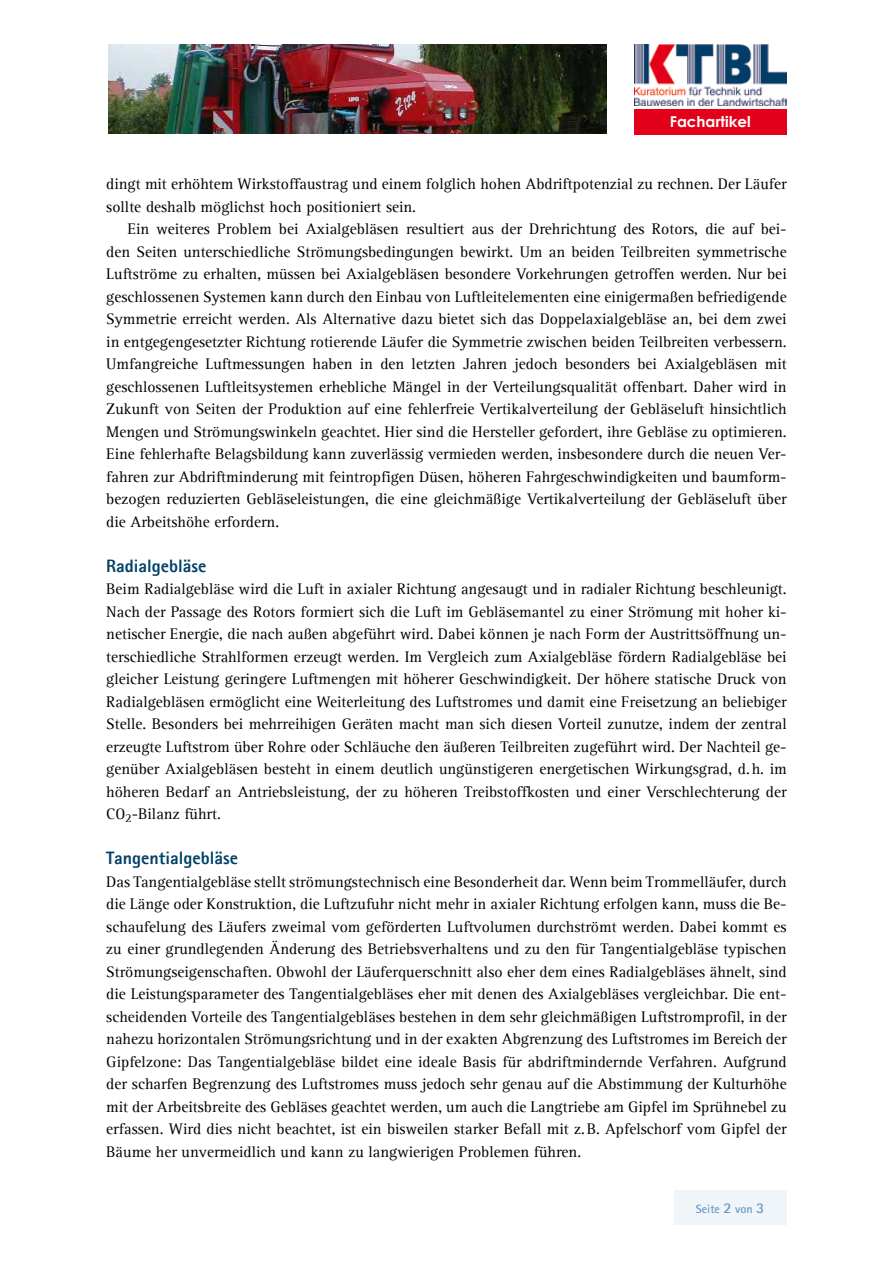
<style>
.page{position:relative;width:893px;height:1263px;background:#fff}
.page>*{position:absolute;margin:0;border:0;box-sizing:border-box;transform-origin:0 0}
.t1{font:800 18px "Agfa Rotis Sans Serif";color:#003f68}
.t2{font:15.75px/22.5px "Agfa Rotis Serif";color:#000;text-align:justify}
.t3{font:700 15px "Century Gothic";color:#fff}
.t4{font:700 12px "Rotis Sans Serif Pro";color:#69c}
.s1{font-size:15px}
</style>
<div class="page">
<img style="left:634px;top:44px;width:152px;height:61px">
<div style="left:674px;top:1191px;width:112px;height:34px;background:#f0f5fa"></div>
<div style="left:634px;top:109px;width:153px;height:25px;background:#e2001a"></div>
<img style="left:108px;top:45px;width:499px;height:89px">
<p class="t3" style="left:670px;top:111px;width:82px">Fachartikel</p>
<p class="t2" style="left:106px;top:173px;width:682px">dingt mit erhöhtem Wirkstoffaustrag und einem folglich hohen Abdriftpotenzial zu rechnen. Der Läufer sollte deshalb möglichst hoch positioniert sein.</p>
<p class="t2" style="left:106px;top:218px;width:682px;text-indent:21px">Ein weiteres Problem bei Axialgebläsen resultiert aus der Drehrichtung des Rotors, die auf bei&shy;den Seiten unterschiedliche Strömungsbedingungen bewirkt. Um an beiden Teilbreiten symmetrische Luftströme zu erhalten, müssen bei Axialgebläsen besondere Vorkehrungen getroffen werden. Nur bei geschlossenen Systemen kann durch den Einbau von Luftleitelementen eine einigermaßen befriedigende Symmetrie erreicht werden. Als Alternative dazu bietet sich das Doppelaxialgebläse an, bei dem zwei in entgegengesetzter Richtung rotierende Läufer die Symmetrie zwischen beiden Teilbreiten verbessern.<br>Umfangreiche Luftmessungen haben in den letzten Jahren jedoch besonders bei Axialgebläsen mit geschlossenen Luftleitsystemen erhebliche Mängel in der Verteilungsqualität offenbart. Daher wird in Zukunft von Seiten der Produktion auf eine fehlerfreie Vertikalverteilung der Gebläseluft hinsichtlich Mengen und Strömungswinkeln geachtet. Hier sind die Hersteller gefordert, ihre Gebläse zu optimieren.<br>Eine fehlerhafte Belagsbildung kann zuverlässig vermieden werden, insbesondere durch die neuen Ver&shy;fahren zur Abdriftminderung mit feintropfigen Düsen, höheren Fahrgeschwindigkeiten und baumform&shy;bezogen reduzierten Gebläseleistungen, die eine gleichmäßige Vertikalverteilung der Gebläseluft über die Arbeitshöhe erfordern.</p>
<p class="t1" style="left:106px;top:554px;width:102px">Radialgebläse</p>
<p class="t2" style="left:106px;top:578px;width:682px">Beim Radialgebläse wird die Luft in axialer Richtung angesaugt und in radialer Richtung beschleunigt.<br>Nach der Passage des Rotors formiert sich die Luft im Gebläsemantel zu einer Strömung mit hoher ki&shy;netischer Energie, die nach außen abgeführt wird. Dabei können je nach Form der Austrittsöffnung un&shy;terschiedliche Strahlformen erzeugt werden. Im Vergleich zum Axialgebläse fördern Radialgebläse bei gleicher Leistung geringere Luftmengen mit höherer Geschwindigkeit. Der höhere statische Druck von Radialgebläsen ermöglicht eine Weiterleitung des Luftstromes und damit eine Freisetzung an beliebiger Stelle. Besonders bei mehrreihigen Geräten macht man sich diesen Vorteil zunutze, indem der zentral erzeugte Luftstrom über Rohre oder Schläuche den äußeren Teilbreiten zugeführt wird. Der Nachteil ge&shy;genüber Axialgebläsen besteht in einem deutlich ungünstigeren energetischen Wirkungsgrad, d.h. im höheren Bedarf an Antriebsleistung, der zu höheren Treibstoffkosten und einer Verschlechterung der CO<sub>2</sub>-Bilanz führt.</p>
<p class="t1" style="left:106px;top:846px;width:133px">Tangentialgebläse</p>
<p class="t2" style="left:106px;top:870px;width:682px">Das Tangentialgebläse stellt strömungstechnisch eine Besonderheit dar. Wenn beim Trommelläufer, durch die Länge oder Konstruktion, die Luftzufuhr nicht mehr in axialer Richtung erfolgen kann, muss die Be&shy;schaufelung des Läufers zweimal vom geförderten Luftvolumen durchströmt werden. Dabei kommt es zu einer grundlegenden Änderung des Betriebsverhaltens und zu den für Tangentialgebläse typischen Strömungseigenschaften. Obwohl der Läuferquerschnitt also eher dem eines Radialgebläses ähnelt, sind die Leistungsparameter des Tangentialgebläses eher mit denen des Axialgebläses vergleichbar. Die ent&shy;scheidenden Vorteile des Tangentialgebläses bestehen in dem sehr gleichmäßigen Luftstromprofil, in der nahezu horizontalen Strömungsrichtung und in der exakten Abgrenzung des Luftstromes im Bereich der Gipfelzone: Das Tangentialgebläse bildet eine ideale Basis für abdriftmindernde Verfahren. Aufgrund der scharfen Begrenzung des Luftstromes muss jedoch sehr genau auf die Abstimmung der Kulturhöhe mit der Arbeitsbreite des Gebläses geachtet werden, um auch die Langtriebe am Gipfel im Sprühnebel zu erfassen. Wird dies nicht beachtet, ist ein bisweilen starker Befall mit z.B. Apfelschorf vom Gipfel der Bäume her unvermeidlich und kann zu langwierigen Problemen führen.</p>
<p class="t4" style="left:696px;top:1201px;width:70px">Seite <span class="s1">2</span> von <span class="s1">3</span></p>
</div>
